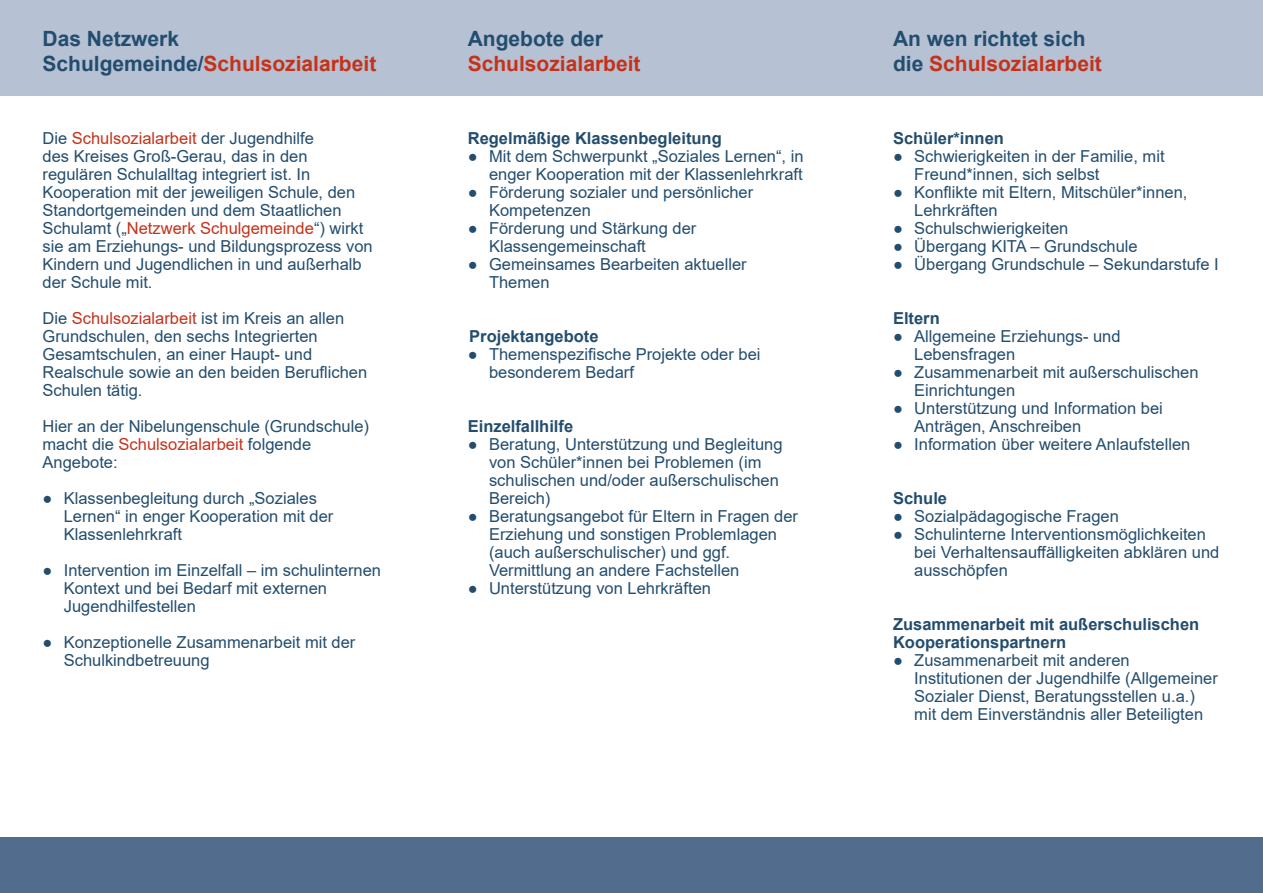
<style>
.page{position:relative;width:1263px;height:893px;background:#fff}
.page>*{position:absolute;margin:0;border:0;box-sizing:border-box;transform-origin:0 0}
.t1{font:700 21px "Arial";color:#c5321a}
.t2{font:700 21px "Arial";color:#234d6e}
.t3{font:16.5px/18px "Arial";color:#234d6e}
.t4{font:700 16.5px "Arial";color:#234d6e}
.s1{color:#234d6e}
.s2{color:#c5321a}
</style>
<div class="page">
<div style="left:0;top:838px;width:1263px;height:55px;background:#516c8c"></div>
<div style="left:0;top:0;width:1263px;height:95px;background:#b6c1d3"></div>
<p class="t2" style="left:43px;top:24px;width:138px">Das Netzwerk</p>
<p class="t1" style="left:43px;top:49px;width:335px"><span class="s1">Schulgemeinde/</span>Schulsozialarbeit</p>
<p class="t3" style="left:43px;top:129px;width:332px">Die <span class="s2">Schulsozialarbeit</span> der Jugendhilfe<br>des Kreises Groß-Gerau, das in den regulären Schulalltag integriert ist. In Kooperation mit der jeweiligen Schule, den Standortgemeinden und dem Staatlichen Schulamt („<span class="s2">Netzwerk Schulgemeinde</span>“) wirkt sie am Erziehungs- und Bildungsprozess von Kindern und Jugendlichen in und außerhalb der Schule mit.</p>
<p class="t3" style="left:43px;top:309px;width:326px">Die <span class="s2">Schulsozialarbeit</span> ist im Kreis an allen Grundschulen, den sechs Integrierten Gesamtschulen, an einer Haupt- und Realschule sowie an den beiden Beruflichen Schulen tätig.</p>
<p class="t3" style="left:43px;top:417px;width:328px">Hier an der Nibelungenschule (Grundschule) macht die <span class="s2">Schulsozialarbeit</span> folgende<br>Angebote:</p>
<p class="t3" style="left:64px;top:489px;width:271px;text-indent:-21px">● Klassenbegleitung durch „Soziales<br>Lernen“ in enger Kooperation mit der<br>Klassenlehrkraft</p>
<p class="t3" style="left:64px;top:561px;width:319px;text-indent:-21px">● Intervention im Einzelfall – im schulinternen<br>Kontext und bei Bedarf mit externen<br>Jugendhilfestellen</p>
<p class="t3" style="left:64px;top:633px;width:293px;text-indent:-21px">● Konzeptionelle Zusammenarbeit mit der<br>Schulkindbetreuung</p>
<p class="t2" style="left:468px;top:24px;width:137px">Angebote der</p>
<p class="t1" style="left:468px;top:49px;width:174px">Schulsozialarbeit</p>
<p class="t4" style="left:468px;top:127px;width:255px">Regelmäßige Klassenbegleitung</p>
<p class="t3" style="left:468px;top:147px;width:337px;text-align:right">● Mit dem Schwerpunkt „Soziales Lernen“, in enger Kooperation mit der Klassenlehrkraft</p>
<p class="t3" style="left:489px;top:183px;width:266px;text-indent:-21px">● Förderung sozialer und persönlicher<br>Kompetenzen</p>
<p class="t3" style="left:489px;top:219px;width:209px;text-indent:-21px">● Förderung und Stärkung der<br>Klassengemeinschaft</p>
<p class="t3" style="left:489px;top:255px;width:259px;text-indent:-21px">● Gemeinsames Bearbeiten aktueller<br>Themen</p>
<p class="t4" style="left:469px;top:325px;width:131px">Projektangebote</p>
<p class="t3" style="left:489px;top:345px;width:273px;text-indent:-21px">● Themenspezifische Projekte oder bei besonderem Bedarf</p>
<p class="t4" style="left:468px;top:415px;width:107px">Einzelfallhilfe</p>
<p class="t3" style="left:489px;top:435px;width:295px;text-indent:-21px">● Beratung, Unterstützung und Begleitung von Schüler*innen bei Problemen (im schulischen und/oder außerschulischen<br>Bereich)</p>
<p class="t3" style="left:489px;top:507px;width:311px;text-indent:-21px">● Beratungsangebot für Eltern in Fragen der Erziehung und sonstigen Problemlagen (auch außerschulischer) und ggf.<br>Vermittlung an andere Fachstellen</p>
<p class="t3" style="left:468px;top:579px;width:245px">● Unterstützung von Lehrkräften</p>
<p class="t2" style="left:893px;top:24px;width:194px">An wen richtet sich</p>
<p class="t1" style="left:893px;top:49px;width:210px"><span class="s1">die</span> Schulsozialarbeit</p>
<p class="t4" style="left:893px;top:127px;width:112px">Schüler*innen</p>
<p class="t3" style="left:914px;top:147px;width:252px;text-indent:-21px">● Schwierigkeiten in der Familie, mit<br>Freund*innen, sich selbst</p>
<p class="t3" style="left:914px;top:183px;width:275px;text-indent:-21px">● Konflikte mit Eltern, Mitschüler*innen,<br>Lehrkräften</p>
<p class="t3" style="left:893px;top:219px;width:177px">● Schulschwierigkeiten</p>
<p class="t3" style="left:893px;top:237px;width:246px">● Übergang KITA – Grundschule</p>
<p class="t3" style="left:893px;top:255px;width:327px">● Übergang Grundschule – Sekundarstufe I</p>
<p class="t4" style="left:893px;top:307px;width:48px">Eltern</p>
<p class="t3" style="left:914px;top:327px;width:208px;text-indent:-21px">● Allgemeine Erziehungs- und<br>Lebensfragen</p>
<p class="t3" style="left:914px;top:363px;width:286px;text-indent:-21px">● Zusammenarbeit mit außerschulischen<br>Einrichtungen</p>
<p class="t3" style="left:914px;top:399px;width:250px;text-indent:-21px">● Unterstützung und Information bei<br>Anträgen, Anschreiben</p>
<p class="t3" style="left:893px;top:435px;width:299px">● Information über weitere Anlaufstellen</p>
<p class="t4" style="left:893px;top:487px;width:56px">Schule</p>
<p class="t3" style="left:893px;top:507px;width:227px">● Sozialpädagogische Fragen</p>
<p class="t3" style="left:914px;top:525px;width:307px;text-indent:-21px">● Schulinterne Interventionsmöglichkeiten bei Verhaltensauffälligkeiten abklären und ausschöpfen</p>
<p class="t4" style="left:893px;top:613px;width:308px">Zusammenarbeit mit außerschulischen</p>
<p class="t4" style="left:893px;top:631px;width:175px">Kooperationspartnern</p>
<p class="t3" style="left:914px;top:651px;width:305px;text-indent:-21px">● Zusammenarbeit mit anderen Institutionen der Jugendhilfe (Allgemeiner Sozialer Dienst, Beratungsstellen u.a.) mit dem Einverständnis aller Beteiligten</p>
</div>
